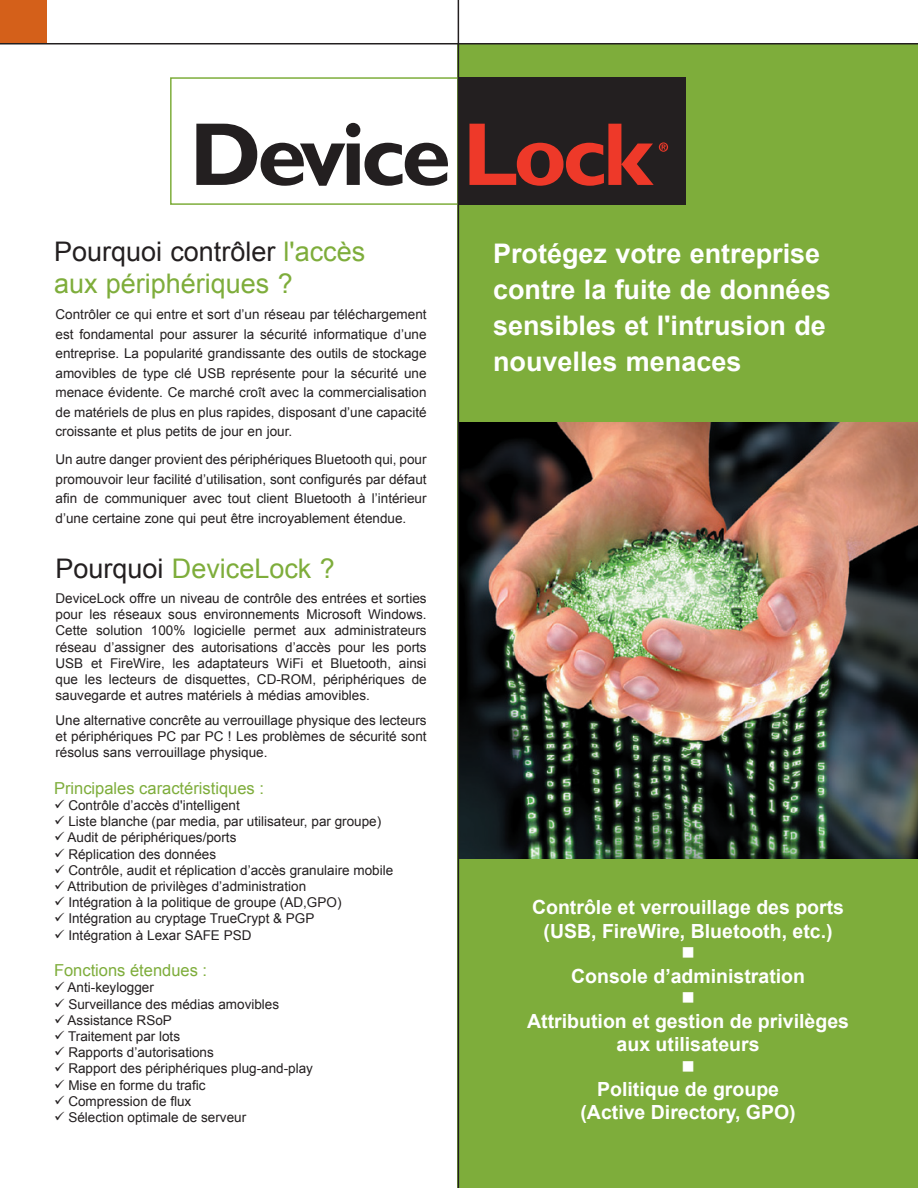
<style>
.page{position:relative;width:918px;height:1188px;background:#fff}
.page>*{position:absolute;margin:0;border:0;box-sizing:border-box;transform-origin:0 0}
.t1{font:700 27px/36px "Arial";color:#fff}
.t2{font:27px/32.4px "Arial";color:#7ead3b}
.t3{font:700 19.5px/23.4px "Arial";color:#fff;text-align:center}
.t4{font:18px "Wingdings";color:#fff}
.t5{font:16.5px "Arial";color:#7ead3b}
.t6{font:13.5px/19.5px "Arial";color:#231f20;text-align:justify}
.s1{color:#231f20}
</style>
<div class="page">
<div style="left:458px;top:43px;width:460px;height:1145px;background:#7ead3b"></div>
<img style="left:459px;top:423px;width:459px;height:436px">
<div style="left:0;top:0;width:47px;height:43px;background:#d4601a"></div>
<hr style="left:0;top:43px;width:918px;height:1px;background:#231f20">
<div style="left:170px;top:77px;width:322px;height:128px;border:2px solid #7ead3b"></div>
<div style="left:459px;top:77px;width:227px;height:128px;background:#231f20"></div>
<hr style="left:458px;top:0;width:1px;height:1188px;background:#231f20">
<svg style="left:196px;top:123px;width:252px;height:63px"></svg>
<svg style="left:469px;top:124px;width:199px;height:62px"></svg>
<h1 class="t2" style="left:54px;top:236px;width:313px"><span class="s1">Pourquoi contrôler</span> l'accès aux périphériques ?</h1>
<p class="t6" style="left:56px;top:305px;width:373px">Contrôler ce qui entre et sort d’un réseau par téléchargement est fondamental pour assurer la sécurité informatique d’une entreprise. La popularité grandissante des outils de stockage amovibles de type clé USB représente pour la sécurité une menace évidente. Ce marché croît avec la commercialisation de matériels de plus en plus rapides, disposant d’une capacité croissante et plus petits de jour en jour.</p>
<p class="t6" style="left:56px;top:450px;width:373px">Un autre danger provient des périphériques Bluetooth qui, pour promouvoir leur facilité d’utilisation, sont configurés par défaut afin de communiquer avec tout client Bluetooth à l’intérieur d’une certaine zone qui peut être incroyablement étendue.</p>
<h1 class="t2" style="left:56px;top:553px;width:281px"><span class="s1">Pourquoi</span> DeviceLock ?</h1>
<p class="t6" style="left:56px;top:590px;width:373px;line-height:16.2px">DeviceLock offre un niveau de contrôle des entrées et sorties pour les réseaux sous environnements Microsoft Windows.<br>Cette solution 100% logicielle permet aux administrateurs réseau d’assigner des autorisations d’accès pour les ports USB et FireWire, les adaptateurs WiFi et Bluetooth, ainsi que les lecteurs de disquettes, CD-ROM, périphériques de sauvegarde et autres matériels à médias amovibles.</p>
<p class="t6" style="left:56px;top:712px;width:373px;line-height:16.2px">Une alternative concrête au verrouillage physique des lecteurs et périphériques PC par PC ! Les problèmes de sécurité sont résolus sans verrouillage physique.</p>
<p class="t5" style="left:54px;top:777px;width:211px">Principales caractéristiques :</p>
<p class="t6" style="left:54px;top:796px;width:187px">✓ Contrôle d’accès d'intelligent</p>
<p class="t6" style="left:54px;top:812px;width:329px">✓ Liste blanche (par media, par utilisateur, par groupe)</p>
<p class="t6" style="left:54px;top:828px;width:184px">✓ Audit de périphériques/ports</p>
<p class="t6" style="left:54px;top:844px;width:164px">✓ Réplication des données</p>
<p class="t6" style="left:54px;top:861px;width:341px">✓ Contrôle, audit et réplication d’accès granulaire mobile</p>
<p class="t6" style="left:54px;top:877px;width:254px">✓ Attribution de privilèges d’administration</p>
<p class="t6" style="left:54px;top:893px;width:289px">✓ Intégration à la politique de groupe (AD,GPO)</p>
<p class="t6" style="left:54px;top:909px;width:262px">✓ Intégration au cryptage TrueCrypt &amp; PGP</p>
<p class="t6" style="left:54px;top:925px;width:199px">✓ Intégration à Lexar SAFE PSD</p>
<p class="t5" style="left:54px;top:960px;width:155px">Fonctions étendues :</p>
<p class="t6" style="left:54px;top:978px;width:101px">✓ Anti-keylogger</p>
<p class="t6" style="left:54px;top:994px;width:227px">✓ Surveillance des médias amovibles</p>
<p class="t6" style="left:54px;top:1010px;width:119px">✓ Assistance RSoP</p>
<p class="t6" style="left:54px;top:1027px;width:128px">✓ Traitement par lots</p>
<p class="t6" style="left:54px;top:1043px;width:161px">✓ Rapports d’autorisations</p>
<p class="t6" style="left:54px;top:1059px;width:260px">✓ Rapport des périphériques plug-and-play</p>
<p class="t6" style="left:54px;top:1075px;width:153px">✓ Mise en forme du trafic</p>
<p class="t6" style="left:54px;top:1091px;width:139px">✓ Compression de flux</p>
<p class="t6" style="left:54px;top:1108px;width:194px">✓ Sélection optimale de serveur</p>
<h1 class="t1" style="left:493px;top:236px;width:339px">Protégez votre entreprise contre la fuite de données sensibles et l'intrusion de nouvelles menaces</h1>
<h2 class="t3" style="left:532px;top:896px;width:314px">Contrôle et verrouillage des ports (USB, FireWire, Bluetooth, etc.)</h2>
<h3 class="t4" style="left:681px;top:943px;width:15px">■</h3>
<h2 class="t3" style="left:571px;top:965px;width:236px">Console d’administration</h2>
<h3 class="t4" style="left:681px;top:988px;width:15px">■</h3>
<h2 class="t3" style="left:527px;top:1010px;width:323px">Attribution et gestion de privilèges aux utilisateurs</h2>
<h3 class="t4" style="left:681px;top:1056px;width:15px">■</h3>
<h2 class="t3" style="left:580px;top:1078px;width:217px">Politique de groupe (Active Directory, GPO)</h2>
</div>
